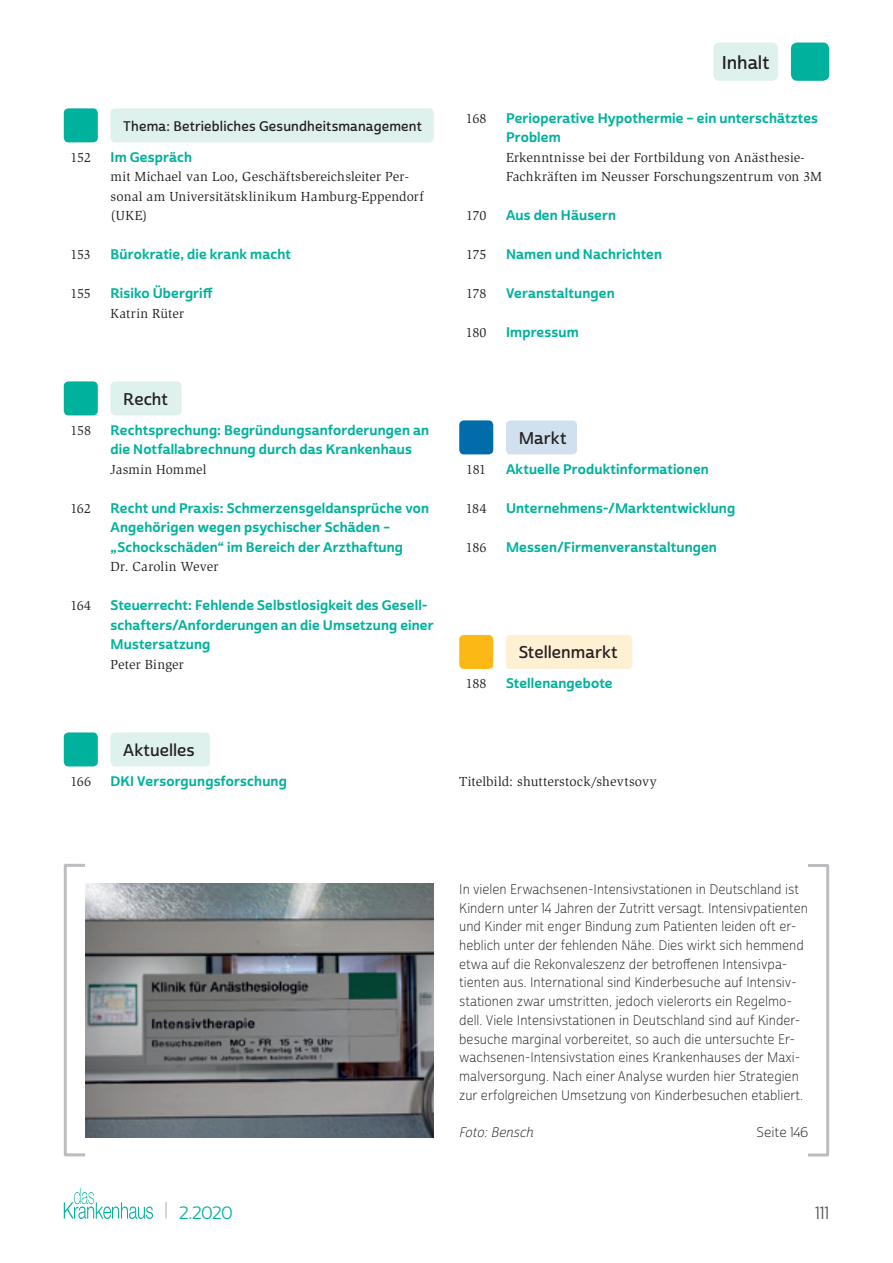
<style>
.page{position:relative;width:893px;height:1263px;background:#fff}
.page>*{position:absolute;margin:0;border:0;box-sizing:border-box;transform-origin:0 0}
.t1{font:18px "Cabrito Sans Nor Dem";letter-spacing:-.005em;color:#231f20}
.t2{font:17.25px "Cabrito Sans Nor Reg";color:#00b19d}
.t3{font:17.25px "Cabrito Sans Nor Reg";color:#57585a}
.t4{font:16.5px "Cabrito Sans Nor Dem";letter-spacing:.005em;color:#231f20}
.t5{font:13.5px/18.8px "Cabrito Sans Nor Lig";color:#231f20;scale:.95 1}
.t6{font:13.5px/19.5px "Cabrito Sans Nor Bol";letter-spacing:.01em;color:#00b19d}
.t7{font:13.5px/19.5px "Slimbach Std";letter-spacing:.01em;color:#231f20}
.t8{font:13.5px "Cabrito Sans Nor Dem";letter-spacing:.015em;color:#231f20}
.t9{font:13.5px "Cabrito Sans Nor Lig It";color:#231f20}
.t10{font:13.5px "Cabrito Sans Nor Lig";color:#231f20}
.s1{font-size:18.9px;color:#bcbdc0}
</style>
<div class="page">
<svg style="left:64px;top:1188px;width:89px;height:31px"></svg>
<div style="left:791px;top:43px;width:38px;height:38px;background:#00b19d;border-radius:6px"></div>
<div style="left:64px;top:864px;width:23px;height:292px;border:3px solid #bcbdc0"></div>
<div style="left:713px;top:43px;width:65px;height:38px;background:#def1ed;border-radius:6px"></div>
<div style="left:111px;top:108px;width:323px;height:34px;background:#def1ed;border-radius:5px"></div>
<div style="left:64px;top:108px;width:34px;height:34px;background:#00b19d;border-radius:5px"></div>
<div style="left:111px;top:381px;width:71px;height:34px;background:#def1ed;border-radius:5px"></div>
<div style="left:64px;top:381px;width:34px;height:34px;background:#00b19d;border-radius:5px"></div>
<div style="left:111px;top:732px;width:99px;height:34px;background:#def1ed;border-radius:5px"></div>
<div style="left:64px;top:732px;width:34px;height:34px;background:#00b19d;border-radius:5px"></div>
<div style="left:806px;top:864px;width:23px;height:292px;border:3px solid #bcbdc0"></div>
<div style="left:506px;top:420px;width:71px;height:34px;background:#d1e0ef;border-radius:5px"></div>
<div style="left:459px;top:420px;width:34px;height:34px;background:#006daa;border-radius:5px"></div>
<div style="left:506px;top:635px;width:126px;height:34px;background:#fef0d3;border-radius:5px"></div>
<div style="left:459px;top:635px;width:34px;height:34px;background:#fcb814;border-radius:5px"></div>
<img style="left:85px;top:883px;width:349px;height:254px">
<p class="t8" style="left:123px;top:118px;width:300px">Thema: Betriebliches Gesundheitsmanagement</p>
<p class="t7" style="left:71px;top:148px;width:22px">152</p>
<p class="t6" style="left:111px;top:148px;width:83px">Im Gespräch</p>
<p class="t7" style="left:111px;top:167px;width:315px">mit Michael van Loo, Geschäftsbereichsleiter Per&shy;sonal am Universitätsklinikum Hamburg-Eppendorf (UKE)</p>
<p class="t7" style="left:71px;top:245px;width:22px">153</p>
<p class="t6" style="left:111px;top:245px;width:182px">Bürokratie, die krank macht</p>
<p class="t7" style="left:71px;top:284px;width:22px">155</p>
<p class="t6" style="left:111px;top:284px;width:104px">Risiko Übergriff</p>
<p class="t7" style="left:111px;top:304px;width:75px">Katrin Rüter</p>
<p class="t4" style="left:123px;top:389px;width:46px">Recht</p>
<p class="t7" style="left:70px;top:421px;width:22px">158</p>
<p class="t6" style="left:111px;top:421px;width:320px">Rechtsprechung: Begründungsanforderungen an die Notfallabrechnung durch das Krankenhaus</p>
<p class="t7" style="left:111px;top:460px;width:98px">Jasmin Hommel</p>
<p class="t7" style="left:71px;top:499px;width:22px">162</p>
<p class="t6" style="left:111px;top:499px;width:320px">Recht und Praxis: Schmerzensgeldansprüche von<br>Angehörigen wegen psychischer Schäden – „Schockschäden“ im Bereich der Arzthaftung</p>
<p class="t7" style="left:111px;top:557px;width:109px">Dr. Carolin Wever</p>
<p class="t7" style="left:70px;top:596px;width:22px">164</p>
<p class="t6" style="left:111px;top:596px;width:325px">Steuerrecht: Fehlende Selbstlosigkeit des Gesell&shy;schafters/Anforderungen an die Umsetzung einer<br>Mustersatzung</p>
<p class="t7" style="left:111px;top:655px;width:75px">Peter Binger</p>
<p class="t4" style="left:123px;top:740px;width:73px">Aktuelles</p>
<p class="t7" style="left:71px;top:772px;width:22px">166</p>
<p class="t6" style="left:111px;top:772px;width:178px">DKI Versorgungsforschung</p>
<h1 class="t1" style="left:722px;top:51px;width:49px">Inhalt</h1>
<p class="t7" style="left:466px;top:109px;width:22px">168</p>
<p class="t6" style="left:506px;top:109px;width:314px">Perioperative Hypothermie – ein unterschätztes<br>Problem</p>
<p class="t7" style="left:506px;top:148px;width:317px">Erkenntnisse bei der Fortbildung von Anästhesie-<br>Fachkräften im Neusser Forschungszentrum von 3M</p>
<p class="t7" style="left:466px;top:206px;width:22px">170</p>
<p class="t6" style="left:506px;top:206px;width:112px">Aus den Häusern</p>
<p class="t7" style="left:466px;top:245px;width:22px">175</p>
<p class="t6" style="left:506px;top:245px;width:158px">Namen und Nachrichten</p>
<p class="t7" style="left:466px;top:284px;width:22px">178</p>
<p class="t6" style="left:506px;top:284px;width:110px">Veranstaltungen</p>
<p class="t7" style="left:466px;top:323px;width:22px">180</p>
<p class="t6" style="left:506px;top:323px;width:74px">Impressum</p>
<p class="t4" style="left:519px;top:428px;width:49px">Markt</p>
<p class="t7" style="left:466px;top:460px;width:22px">181</p>
<p class="t6" style="left:506px;top:460px;width:204px">Aktuelle Produktinformationen</p>
<p class="t7" style="left:466px;top:499px;width:22px">184</p>
<p class="t6" style="left:506px;top:499px;width:231px">Unternehmens-/Marktentwicklung</p>
<p class="t7" style="left:466px;top:538px;width:22px">186</p>
<p class="t6" style="left:506px;top:538px;width:212px">Messen/Firmenveranstaltungen</p>
<p class="t4" style="left:519px;top:642px;width:100px">Stellenmarkt</p>
<p class="t7" style="left:466px;top:674px;width:22px">188</p>
<p class="t6" style="left:506px;top:674px;width:108px">Stellenangebote</p>
<p class="t7" style="left:459px;top:772px;width:199px">Titelbild: shutterstock/shevtsovy</p>
<p class="t5" style="left:459px;top:880px;width:368px">In vielen Erwachsenen-Intensivstationen in Deutschland ist Kindern unter 14 Jahren der Zutritt versagt. Intensivpatienten und Kinder mit enger Bindung zum Patienten leiden oft er&shy;heblich unter der fehlenden Nähe. Dies wirkt sich hemmend etwa auf die Rekonvaleszenz der betroffenen Intensivpa&shy;tienten aus. International sind Kinderbesuche auf Intensiv&shy;stationen zwar umstritten, jedoch vielerorts ein Regelmo&shy;dell. Viele Intensivstationen in Deutschland sind auf Kinder&shy;besuche marginal vorbereitet, so auch die untersuchte Er&shy;wachsenen-Intensivstation eines Krankenhauses der Maxi&shy;malversorgung. Nach einer Analyse wurden hier Strategien zur erfolgreichen Umsetzung von Kinderbesuchen etabliert.</p>
<p class="t9" style="left:459px;top:1124px;width:76px">Foto: Bensch</p>
<p class="t10" style="left:757px;top:1124px;width:53px">Seite 146</p>
<p class="t2" style="left:164px;top:1202px;width:70px"><span class="s1">|</span> 2.2020</p>
<p class="t3" style="left:815px;top:1202px;width:15px">111</p>
</div>
